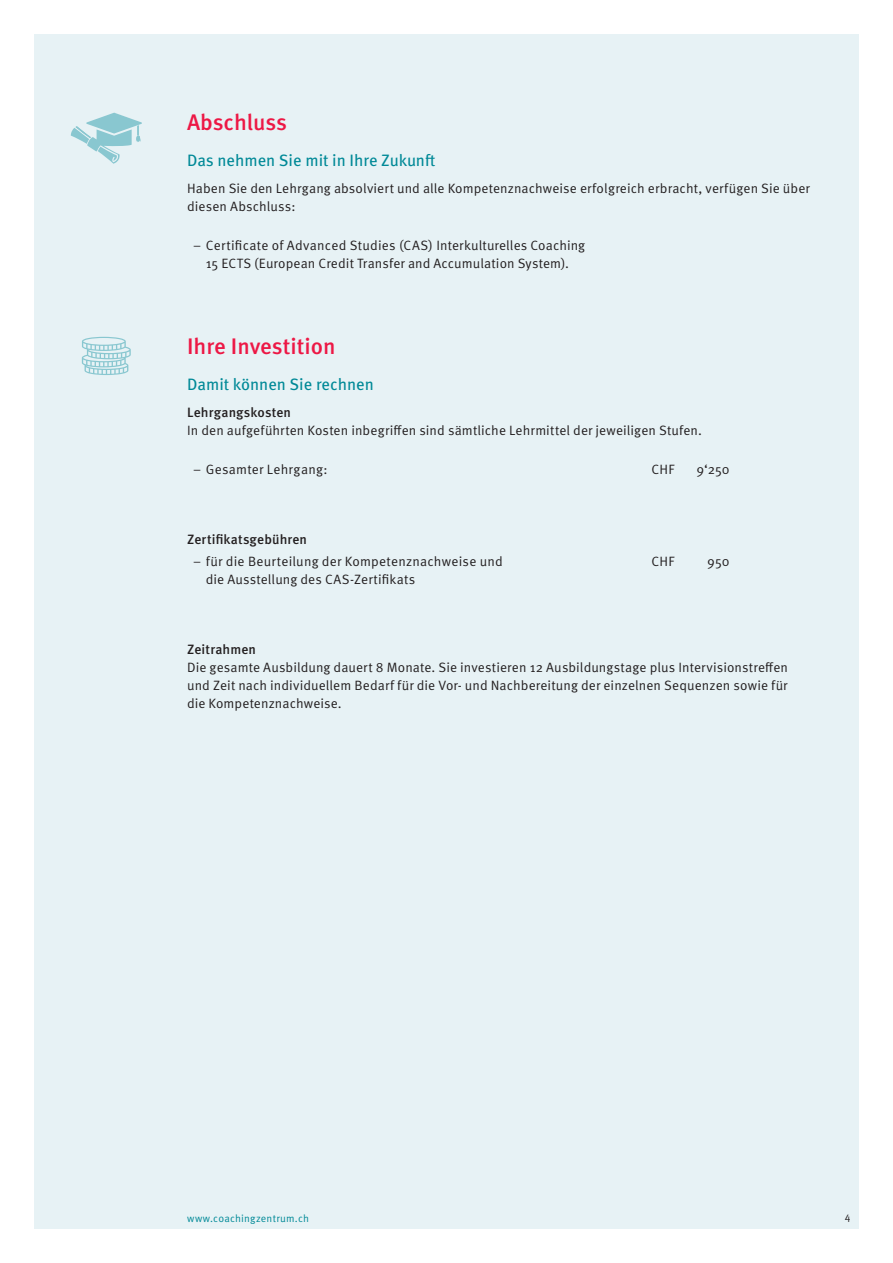
<style>
.page{position:relative;width:893px;height:1263px;background:#fff}
.page>*{position:absolute;margin:0;border:0;box-sizing:border-box;transform-origin:0 0}
.t1{font:500 22.5px "Meta OT";letter-spacing:-.005em;color:#ed1845}
.t2{font:16.5px "Meta OT";color:#008997}
.t3{font:13.5px/18px "Meta OT Norm";letter-spacing:.01em;color:#231f20}
.t4{font:500 13.5px "Meta OT";letter-spacing:.01em;color:#231f20}
.t5{font:10.5px "Meta OT Norm";letter-spacing:.015em;color:#008997}
.t6{font:10.5px "Meta OT Norm";color:#231f20}
</style>
<div class="page">
<div style="left:34px;top:34px;width:825px;height:1195px;background:#e7f2f5"></div>
<svg style="left:71px;top:113px;width:71px;height:51px"></svg>
<svg style="left:82px;top:337px;width:49px;height:38px"></svg>
<h1 class="t1" style="left:187px;top:108px;width:101px">Abschluss</h1>
<p class="t2" style="left:187px;top:150px;width:250px">Das nehmen Sie mit in Ihre Zukunft</p>
<p class="t3" style="left:187px;top:179px;width:624px">Haben Sie den Lehrgang absolviert und alle Kompetenznachweise erfolgreich erbracht, verfügen Sie über diesen Abschluss:</p>
<p class="t3" style="left:193px;top:236px;width:394px;text-align:center">– Certificate of Advanced Studies (CAS) Interkulturelles Coaching<br>15 ECTS (European Credit Transfer and Accumulation System).</p>
<h1 class="t1" style="left:187px;top:332px;width:150px">Ihre Investition</h1>
<p class="t2" style="left:187px;top:375px;width:188px">Damit können Sie rechnen</p>
<p class="t4" style="left:187px;top:404px;width:105px">Lehrgangskosten</p>
<p class="t3" style="left:187px;top:421px;width:516px">In den aufgeführten Kosten inbegriffen sind sämtliche Lehrmittel der jeweiligen Stufen.</p>
<p class="t3" style="left:193px;top:461px;width:136px">– Gesamter Lehrgang:</p>
<p class="t3" style="left:652px;top:461px;width:24px">CHF</p>
<p class="t3" style="left:697px;top:461px;width:35px">9‘250</p>
<p class="t4" style="left:187px;top:531px;width:121px">Zertifikatsgebühren</p>
<p class="t3" style="left:206px;top:553px;width:298px;text-indent:-13px">– für die Beurteilung der Kompetenznachweise und die Ausstellung des CAS-Zertifikats</p>
<p class="t3" style="left:652px;top:553px;width:24px">CHF</p>
<p class="t3" style="left:707px;top:553px;width:24px">950</p>
<p class="t4" style="left:187px;top:641px;width:70px">Zeitrahmen</p>
<p class="t3" style="left:187px;top:659px;width:602px;text-align:justify">Die gesamte Ausbildung dauert 8 Monate. Sie investieren 12 Ausbildungstage plus Intervisionstreffen und Zeit nach individuellem Bedarf für die Vor- und Nachbereitung der einzelnen Sequenzen sowie für die Kompetenznachweise.</p>
<p class="t5" style="left:187px;top:1212px;width:123px">www.coachingzentrum.ch</p>
<p class="t6" style="left:845px;top:1210px;width:7px">4</p>
</div>
